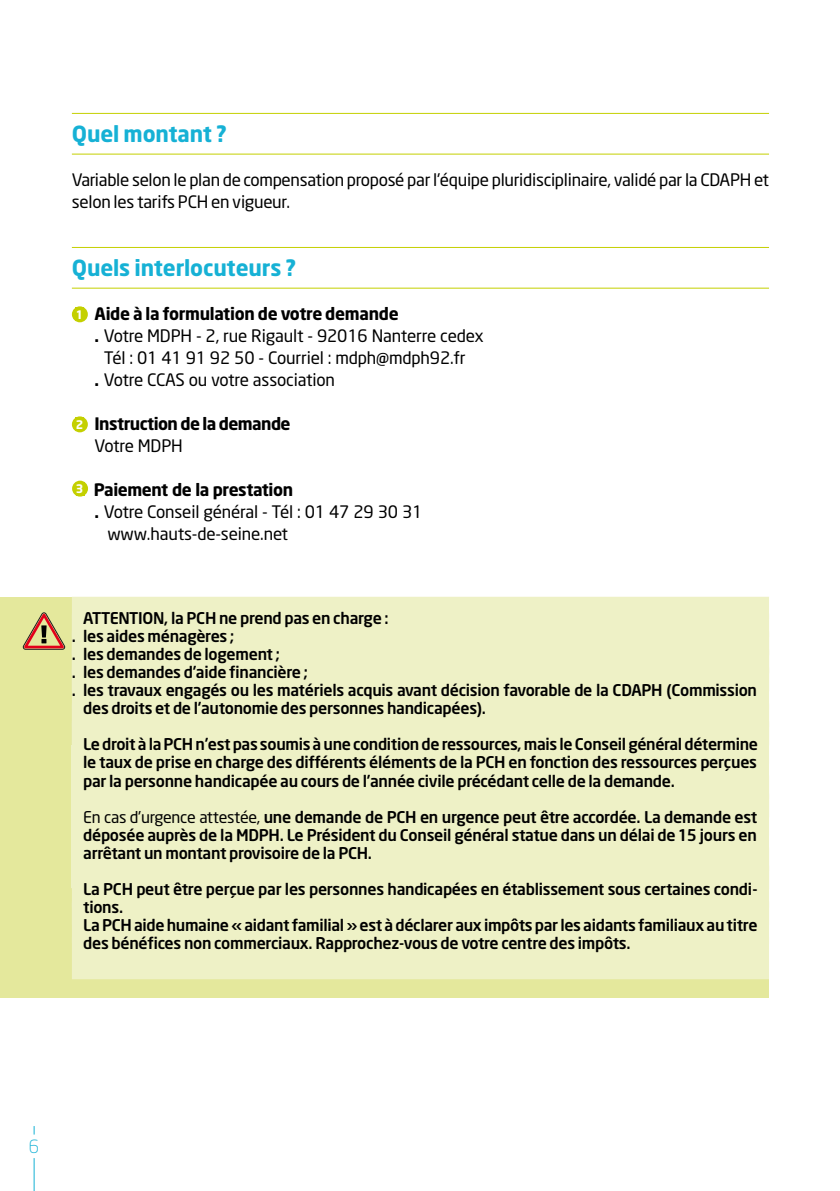
<style>
.page{position:relative;width:840px;height:1191px;background:#fff}
.page>*{position:absolute;margin:0;border:0;box-sizing:border-box;transform-origin:0 0}
.t1{font:700 22px "Neo Sans";letter-spacing:-.01em;color:#16b1d5}
.t2{font:300 18px "Neo Sans";color:#16b1d5}
.t3{font:17px/22px "Neo Sans";letter-spacing:-.015em;color:#000}
.t4{font:700 17px/22px "Neo Sans";letter-spacing:-.025em;color:#000}
.t5{font:500 16px/18px "Neo Sans";letter-spacing:-.02em;color:#000;text-align:justify}
.t6{font:700 11.6px "Neo Sans";color:#fff}
.s1{font-size:11.6px;color:#fff}
.s2{font-weight:700}
.s3{font-weight:400}
</style>
<div class="page">
<hr style="left:34px;top:1158px;width:1px;height:33px;background:#16b1d5">
<div style="left:0;top:597px;width:768px;height:400px;background:#e4e89c"></div>
<div style="left:72px;top:744px;width:696px;height:143px;background:#eef1c6"></div>
<hr style="left:72px;top:113px;width:696px;height:1px;background:#c4d000">
<hr style="left:72px;top:154px;width:696px;height:1px;background:#c4d000">
<hr style="left:72px;top:247px;width:696px;height:1px;background:#c4d000">
<hr style="left:72px;top:288px;width:696px;height:1px;background:#c4d000">
<div style="left:72px;top:597px;width:696px;height:22px;background:#eef1c6"></div>
<div style="left:72px;top:615px;width:696px;height:22px;background:#eef1c6"></div>
<div style="left:72px;top:633px;width:696px;height:22px;background:#eef1c6"></div>
<div style="left:72px;top:651px;width:696px;height:22px;background:#eef1c6"></div>
<div style="left:72px;top:667px;width:696px;height:42px;background:#eef1c6"></div>
<div style="left:72px;top:705px;width:696px;height:22px;background:#eef1c6"></div>
<div style="left:72px;top:723px;width:696px;height:22px;background:#eef1c6"></div>
<div style="left:72px;top:865px;width:696px;height:42px;background:#eef1c6"></div>
<div style="left:72px;top:901px;width:696px;height:42px;background:#eef1c6"></div>
<div style="left:72px;top:937px;width:696px;height:42px;background:#eef1c6"></div>
<svg style="left:72px;top:306px;width:16px;height:16px"></svg>
<div style="left:76px;top:307px;width:8px;height:14px;background:#c4d000"></div>
<svg style="left:72px;top:416px;width:16px;height:16px"></svg>
<div style="left:76px;top:417px;width:8px;height:14px;background:#c4d000"></div>
<svg style="left:22px;top:612px;width:43px;height:37px"></svg>
<svg style="left:72px;top:480px;width:16px;height:16px"></svg>
<div style="left:76px;top:482px;width:8px;height:13px;background:#c4d000"></div>
<h1 class="t1" style="left:72px;top:120px;width:156px">Quel montant ?</h1>
<p class="t3" style="left:72px;top:169px;width:698px">Variable selon le plan de compensation proposé par l'équipe pluridisciplinaire, validé par la CDAPH et selon les tarifs PCH en vigueur.</p>
<h1 class="t1" style="left:72px;top:254px;width:226px">Quels interlocuteurs ?</h1>
<p class="t4" style="left:76px;top:302px;width:324px"><span class="s1">1</span> Aide à la formulation de votre demande</p>
<p class="t3" style="left:94px;top:325px;width:390px"><span class="s2">.</span> Votre MDPH - 2, rue Rigault - 92016 Nanterre cedex</p>
<p class="t3" style="left:104px;top:347px;width:363px">Tél : 01 41 91 92 50 - Courriel : mdph@mdph92.fr</p>
<p class="t3" style="left:94px;top:369px;width:242px"><span class="s2">.</span> Votre CCAS ou votre association</p>
<p class="t4" style="left:94px;top:412px;width:197px;text-indent:-19px"><span class="s1">2</span> Instruction de la demande<br><span class="s3">Votre MDPH</span></p>
<p class="t4" style="left:94px;top:478px;width:200px">Paiement de la prestation</p>
<p class="t3" style="left:94px;top:501px;width:329px"><span class="s2">.</span> Votre Conseil général - Tél : 01 47 29 30 31</p>
<p class="t3" style="left:107px;top:523px;width:182px">www.hauts-de-seine.net</p>
<p class="t6" style="left:76px;top:481px;width:9px">3</p>
<p class="t5" style="left:83px;top:609px;width:307px">ATTENTION, la PCH ne prend pas en charge :</p>
<p class="t5" style="left:72px;top:627px;width:164px">. les aides ménagères ;</p>
<p class="t5" style="left:72px;top:645px;width:209px">. les demandes de logement ;</p>
<p class="t5" style="left:72px;top:663px;width:237px">. les demandes d'aide financière ;</p>
<p class="t5" style="left:72px;top:681px;width:686px">. les travaux engagés ou les matériels acquis avant décision favorable de la CDAPH (Commission</p>
<p class="t5" style="left:83px;top:699px;width:404px">des droits et de l'autonomie des personnes handicapées).</p>
<p class="t5" style="left:83px;top:735px;width:676px">Le droit à la PCH n'est pas soumis à une condition de ressources, mais le Conseil général détermine le taux de prise en charge des différents éléments de la PCH en fonction des ressources perçues par la personne handicapée au cours de l'année civile précédant celle de la demande.</p>
<p class="t5" style="left:83px;top:807px;width:675px"><span class="s3">En cas d'urgence attestée,</span> une demande de PCH en urgence peut être accordée. La demande est déposée auprès de la MDPH. Le Président du Conseil général statue dans un délai de 15 jours en arrêtant un montant provisoire de la PCH.</p>
<p class="t5" style="left:83px;top:879px;width:675px;text-align:left">La PCH peut être perçue par les personnes handicapées en établissement sous certaines condi&shy;tions.<br>La PCH aide humaine « aidant familial » est à déclarer aux impôts par les aidants familiaux au titre des bénéfices non commerciaux. Rapprochez-vous de votre centre des impôts.</p>
<p class="t2" style="left:29px;top:1135px;width:12px">6</p>
</div>
